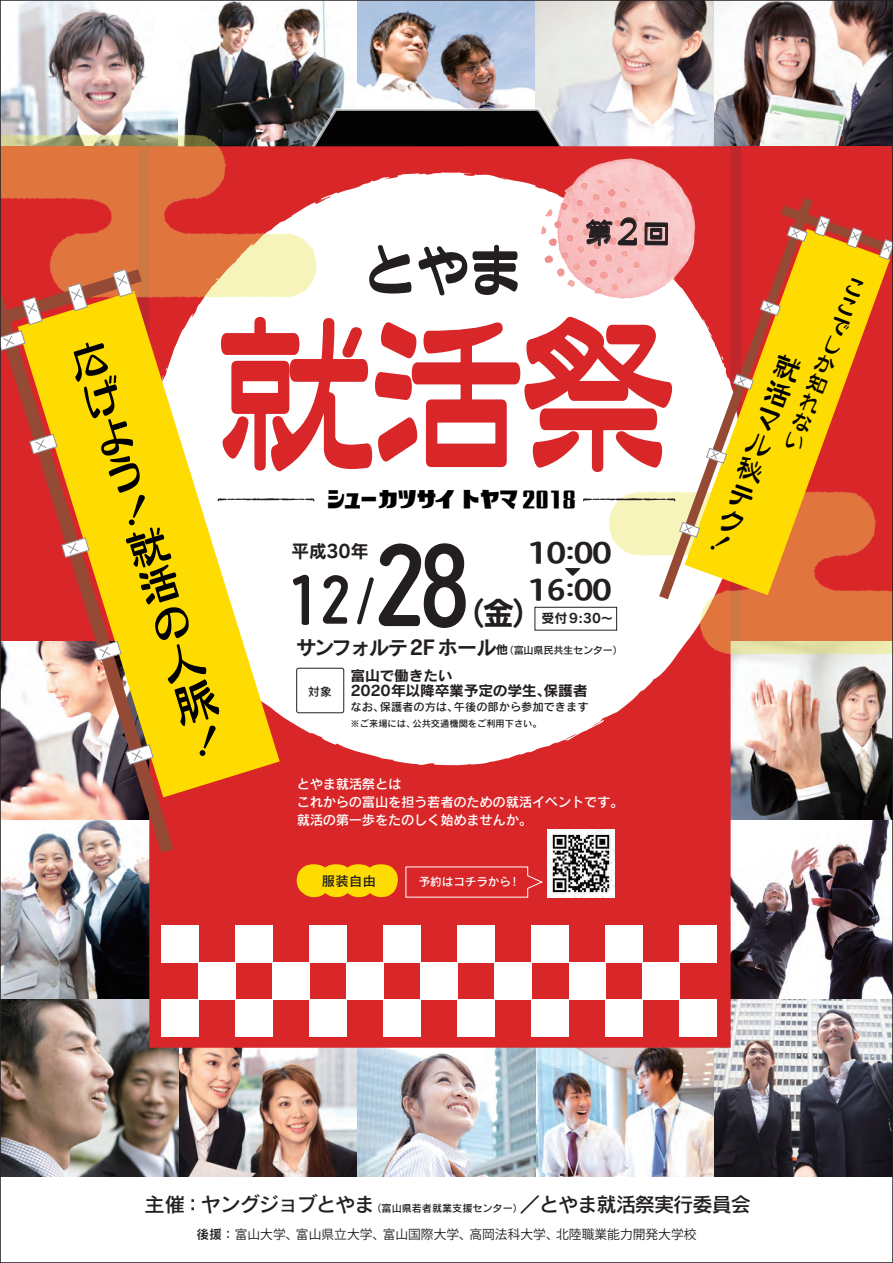
<style>
.page{position:relative;width:893px;height:1263px;background:#fff}
.page>*{position:absolute;margin:0;border:0;box-sizing:border-box;transform-origin:0 0}
.t1{font:176.55px "Cand G Bouquet";color:#d92628;scale:.93 1}
.t2{font:61.8px "kana 16 Teatime";color:#231f20}
.t3{font:57.6px "Cand G Bouquet";color:#231f20}
.t4{font:42.3px/39.9px "Cand G Bouquet";color:#000}
.t5{font:31.95px "Rodin CID B";color:#231f20}
.t6{font:28.8px "Cand G Bouquet";color:#231f20}
.t7{font:27.45px/37px "kana 16 Teatime";letter-spacing:-.05em;color:#231f20;scale:1.46 1}
.t8{font:27.45px/27.2px "Cand G Bouquet";color:#000;text-align:justify}
.t9{font:23.55px "kana 33 Produce";letter-spacing:-.2em;color:#000}
.t10{font:21.3px/20.7px "Cand G Bouquet";color:#000;text-align:justify}
.t11{font:20.25px "Rodin CID DB";letter-spacing:-.05em;color:#231f20}
.t12{font:19.8px "Rodin CID B";letter-spacing:-.05em;color:#231f20}
.t13{font:18px "Rodin CID B";letter-spacing:-.01em;color:#231f20}
.t14{font:14.25px/15.8px "Rodin CID B";letter-spacing:-.025em;color:#231f20;scale:1.04 1}
.t15{font:13.35px/17.9px "Rodin CID DB";letter-spacing:-.025em;color:#fff}
.t16{font:13.35px "Rodin CID DB";color:#231f20}
.t17{font:12.9px "Rodin CID B";color:#231f20}
.t18{font:12.75px "Koz Go Pr 6 N";color:#231f20}
.t19{font:11.7px "Rodin CID DB";color:#231f20}
.t20{font:11.55px "Rodin CID DB";color:#fff}
.t21{font:11.25px "Rodin CID DB";color:#231f20}
.t22{font:10.2px "Rodin CID DB";letter-spacing:-.025em;color:#231f20}
.t23{font:10.05px "Rodin CID DB";color:#231f20}
.t24{font:9.3px "Rodin CID DB";color:#231f20}
.s1{font-size:34.35px}
.s2{font-family:"kana 41 Percussion"}
.s3{font-size:55.8px}
.s4{font-size:105px}
.s5{font-size:11.85px}
.s6{font-family:"Rodin CID DB"}
</style>
<div class="page">
<img style="left:0;top:0;width:893px;height:1263px">
<svg style="left:61px;top:494px;width:253px;height:271px"></svg>
<svg style="left:710px;top:530px;width:22px;height:21px"></svg>
<h3 class="t4" style="left:64px;top:348px;width:44px;rotate:-17deg">広げよう　</h3>
<h3 class="t6" style="left:585px;top:219px;width:87px">第<span class="s1">２</span>回</h3>
<h3 class="t3" style="left:362px;top:240px;width:163px">とやま</h3>
<h1 class="t1" style="left:214px;top:306px;width:502px">就活祭</h1>
<h3 class="t9" style="left:324px;top:487px;width:253px">シューカツサイ とやま <span class="s2">20 1 8</span></h3>
<h2 class="t2" style="left:289px;top:567px;width:184px">12<span class="s3">/</span><span class="s4">28</span></h2>
<h3 class="t7" style="left:528px;top:532px;width:59px">10:00<br>16:00</h3>
<h3 class="t13" style="left:291px;top:539px;width:78px">平成30年</h3>
<h3 class="t5" style="left:454px;top:591px;width:91px">（金）</h3>
<p class="t17" style="left:542px;top:610px;width:73px">受付 9:30～</p>
<h3 class="t12" style="left:296px;top:634px;width:213px">サンフォルテ 2F ホール<span class="s5">他</span></h3>
<p class="t22" style="left:504px;top:643px;width:121px">（富山県民共生センター）</p>
<p class="t19" style="left:308px;top:684px;width:25px">対象</p>
<p class="t14" style="left:351px;top:667px;width:229px">富山で働きたい<br>2020年以降卒業予定の学生、保護者</p>
<p class="t21" style="left:351px;top:700px;width:239px">なお、保護者の方は、午後の部から参加できます</p>
<p class="t24" style="left:351px;top:717px;width:193px">※ご来場には、公共交通機関をご利用下さい。</p>
<p class="t15" style="left:297px;top:774px;width:328px">とやま就活祭とは<br>これからの富山を担う若者のための就活イベントです。就活の第一歩をたのしく始めませんか。</p>
<p class="t16" style="left:322px;top:872px;width:56px">服装自由</p>
<p class="t20" style="left:419px;top:874px;width:103px">予約はコチラから！</p>
<h3 class="t10" style="left:848px;top:273px;width:13px;rotate:21deg">ここでしか知れない</h3>
<h3 class="t8" style="left:779px;top:350px;width:16px;rotate:20deg">就活マル秘テク</h3>
<h3 class="t11" style="left:145px;top:1191px;width:608px">主催：ヤングジョブとやま　　　　　　　 ／とやま就活祭実行委員会</h3>
<p class="t23" style="left:371px;top:1202px;width:153px">（富山県若者就業支援センター）</p>
<p class="t18" style="left:196px;top:1227px;width:502px"><span class="s6">後援：</span>富山大学、富山県立大学、富山国際大学、高岡法科大学、北陸職業能力開発大学校</p>
</div>
